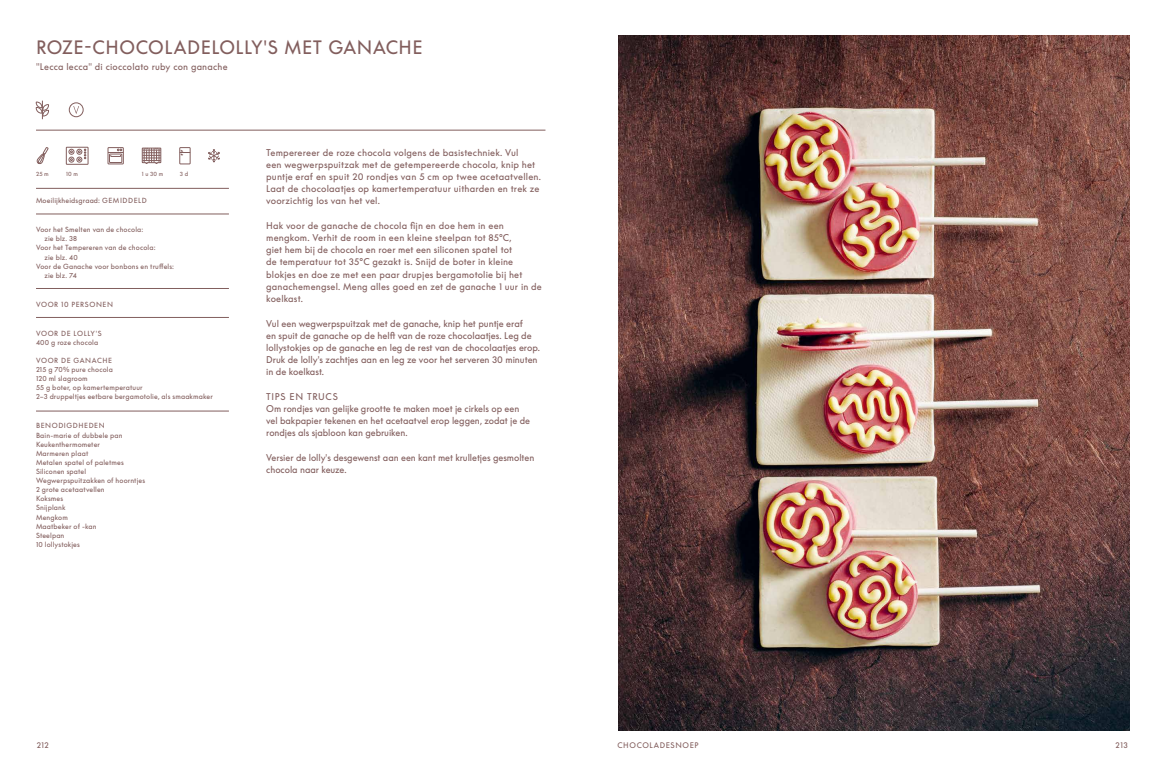
<style>
.page{position:relative;width:1163px;height:766px;background:#fff}
.page>*{position:absolute;margin:0;border:0;box-sizing:border-box;transform-origin:0 0}
.t1{font:18px "Supreme LL";letter-spacing:.025em;color:#825e5d}
.t2{font:9.1px/12.2px "Supreme LL";letter-spacing:.005em;color:#825e5d}
.t3{font:9px "Supreme LL";letter-spacing:.025em;color:#825e5d}
.t4{font:7.5px "Supreme LL";letter-spacing:.085em;color:#825e5d}
.t5{font:6.9px/9.1px "Supreme LL";letter-spacing:.02em;color:#825e5d}
.t6{font:6.9px "Supreme LL";letter-spacing:.08em;color:#825e5d}
.t7{font:5.7px "Supreme LL";color:#825e5d}
</style>
<div class="page">
<hr style="left:36px;top:130px;width:509px;height:1px;background:#825e5d">
<hr style="left:36px;top:188px;width:193px;height:1px;background:#825e5d">
<div style="left:108px;top:147px;width:15px;height:17px;border:1px solid #825e5d"></div>
<div style="left:109px;top:154px;width:13px;height:9px;border:1px solid #825e5d"></div>
<svg style="left:108px;top:149px;width:15px;height:8px"></svg>
<div style="left:179px;top:147px;width:11px;height:17px;border:1px solid #825e5d"></div>
<svg style="left:180px;top:150px;width:10px;height:5px"></svg>
<div style="left:66px;top:147px;width:22px;height:17px;border:1px solid #825e5d"></div>
<svg style="left:69px;top:149px;width:17px;height:13px"></svg>
<svg style="left:36px;top:147px;width:13px;height:17px"></svg>
<svg style="left:142px;top:147px;width:19px;height:17px"></svg>
<svg style="left:208px;top:149px;width:12px;height:13px"></svg>
<hr style="left:36px;top:214px;width:193px;height:1px;background:#825e5d">
<hr style="left:36px;top:288px;width:193px;height:1px;background:#825e5d">
<hr style="left:36px;top:317px;width:193px;height:1px;background:#825e5d">
<hr style="left:36px;top:411px;width:193px;height:1px;background:#825e5d">
<svg style="left:36px;top:101px;width:13px;height:18px"></svg>
<svg style="left:73px;top:106px;width:6px;height:8px"></svg>
<div style="left:69px;top:103px;width:14px;height:14px;border:1px solid #825e5d;border-radius:50%"></div>
<img style="left:618px;top:35px;width:511px;height:695px">
<h1 class="t1" style="left:36px;top:37px;width:388px">ROZE-CHOCOLADELOLLY'S MET GANACHE</h1>
<p class="t3" style="left:36px;top:62px;width:193px">"Lecca lecca" di cioccolato ruby con ganache</p>
<p class="t7" style="left:36px;top:171px;width:14px">25 m</p>
<p class="t7" style="left:66px;top:171px;width:13px">10 m</p>
<p class="t7" style="left:142px;top:171px;width:23px">1 u 30 m</p>
<p class="t7" style="left:180px;top:171px;width:10px">3 d</p>
<p class="t5" style="left:36px;top:196px;width:112px">Moeilijkheidsgraad: GEMIDDELD</p>
<p class="t5" style="left:36px;top:225px;width:109px">Voor het Smelten van de chocola:</p>
<p class="t5" style="left:45px;top:234px;width:34px">zie blz. 38</p>
<p class="t5" style="left:36px;top:243px;width:121px">Voor het Tempereren van de chocola:</p>
<p class="t5" style="left:45px;top:252px;width:35px">zie blz. 40</p>
<p class="t5" style="left:36px;top:262px;width:140px">Voor de Ganache voor bonbons en truffels:</p>
<p class="t5" style="left:44px;top:271px;width:34px">zie blz. 74</p>
<p class="t6" style="left:36px;top:300px;width:78px">VOOR 10 PERSONEN</p>
<p class="t5" style="left:36px;top:329px;width:67px">VOOR DE LOLLY'S<br>400 g roze chocola</p>
<p class="t5" style="left:36px;top:356px;width:178px">VOOR DE GANACHE<br>215 g 70% pure chocola<br>120 ml slagroom<br>55 g boter, op kamertemperatuur<br>2–3 druppeltjes eetbare bergamotolie, als smaakmaker</p>
<p class="t5" style="left:36px;top:421px;width:111px">BENODIGDHEDEN<br>Bain-marie of dubbele pan<br>Keukenthermometer<br>Marmeren plaat<br>Metalen spatel of paletmes<br>Siliconen spatel<br>Wegwerpspuitzakken of hoorntjes<br>2 grote acetaatvellen<br>Koksmes<br>Snijplank<br>Mengkom<br>Maatbeker of -kan<br>Steelpan<br>10 lollystokjes</p>
<p class="t2" style="left:266px;top:146px;width:276px">Temperereer de roze chocola volgens de basistechniek. Vul<br>een wegwerpspuitzak met de getempereerde chocola, knip het puntje eraf en spuit 20 rondjes van 5 cm op twee acetaatvellen.<br>Laat de chocolaatjes op kamertemperatuur uitharden en trek ze voorzichtig los van het vel.</p>
<p class="t2" style="left:266px;top:219px;width:277px">Hak voor de ganache de chocola fijn en doe hem in een mengkom. Verhit de room in een kleine steelpan tot 85°C,<br>giet hem bij de chocola en roer met een siliconen spatel tot<br>de temperatuur tot 35°C gezakt is. Snijd de boter in kleine blokjes en doe ze met een paar drupjes bergamotolie bij het ganachemengsel. Meng alles goed en zet de ganache 1 uur in de koelkast.</p>
<p class="t2" style="left:266px;top:317px;width:275px">Vul een wegwerpspuitzak met de ganache, knip het puntje eraf<br>en spuit de ganache op de helft van de roze chocolaatjes. Leg de lollystokjes op de ganache en leg de rest van de chocolaatjes erop.<br>Druk de lolly's zachtjes aan en leg ze voor het serveren 30 minuten in de koelkast.</p>
<p class="t2" style="left:266px;top:390px;width:265px">TIPS EN TRUCS<br>Om rondjes van gelijke grootte te maken moet je cirkels op een vel bakpapier tekenen en het acetaatvel erop leggen, zodat je de rondjes als sjabloon kan gebruiken.</p>
<p class="t2" style="left:266px;top:451px;width:269px">Versier de lolly's desgewenst aan een kant met krulletjes gesmolten chocola naar keuze.</p>
<p class="t4" style="left:37px;top:740px;width:13px">212</p>
<p class="t4" style="left:617px;top:740px;width:83px">CHOCOLADESNOEP</p>
<p class="t4" style="left:1115px;top:740px;width:14px">213</p>
</div>
